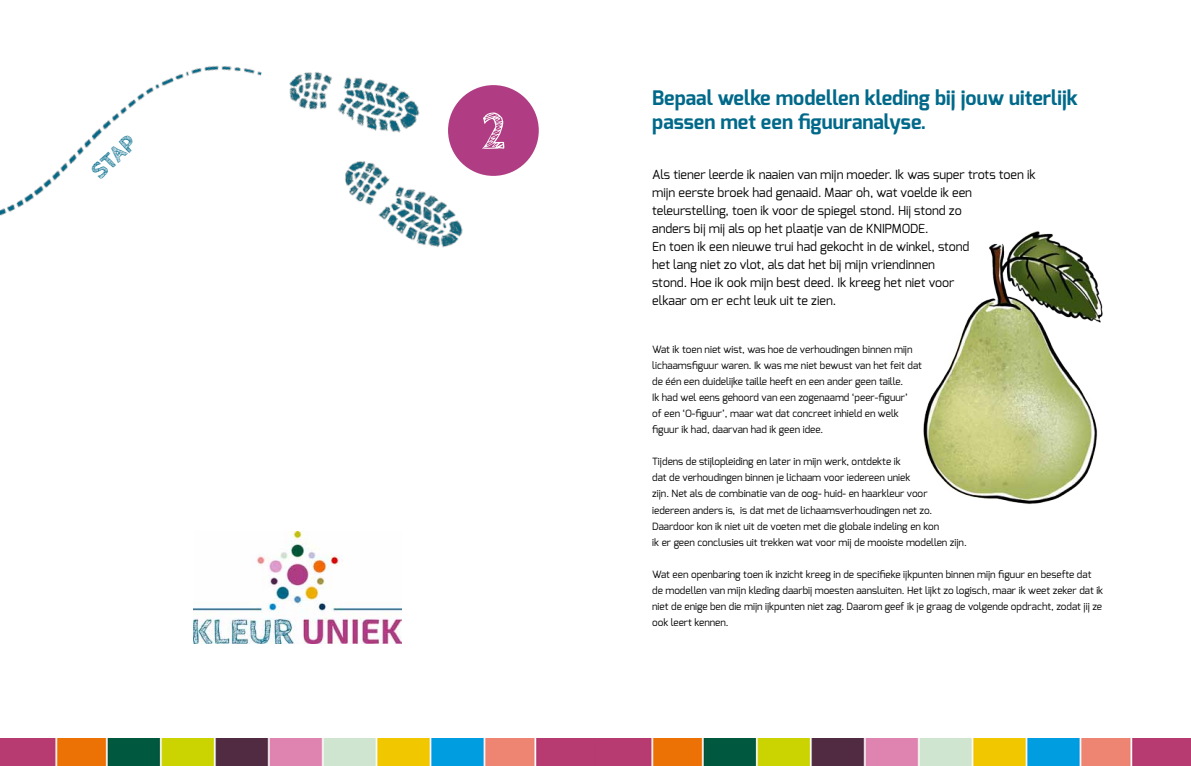
<style>
.page{position:relative;width:1191px;height:766px;background:#fff}
.page>*{position:absolute;margin:0;border:0;box-sizing:border-box;transform-origin:0 0}
.t1{font:700 50px "Cabin Sketch";color:#fff}
.t2{font:700 24px "Cabin Sketch";color:#00698a}
.t3{font:700 20px/24px "Exo";color:#00698a}
.t4{font:12.5px/18px "Exo";color:#000}
.t5{font:10px/16px "Exo";color:#000}
.s1{color:#fff}
</style>
<div class="page">
<img style="left:0;top:738px;width:1191px;height:27px">
<img style="left:923px;top:231px;width:180px;height:273px">
<div style="left:448px;top:85px;width:91px;height:91px;background:#b03d83;border-radius:50%"></div>
<img style="left:289px;top:72px;width:198px;height:103px">
<img style="left:292px;top:137px;width:187px;height:111px">
<img style="left:194px;top:531px;width:208px;height:112px">
<img style="left:0;top:65px;width:280px;height:474px">
<h2 class="t2" style="left:86px;top:165px;width:68px;rotate:-44deg">STAP <span class="s1">1</span></h2>
<h1 class="t1" style="left:481px;top:104px;width:27px">2</h1>
<h3 class="t3" style="left:652px;top:86px;width:427px">Bepaal welke modellen kleding bij jouw uiterlijk passen met een figuuranalyse.</h3>
<p class="t4" style="left:652px;top:166px;width:385px">Als tiener leerde ik naaien van mijn moeder. Ik was super trots toen ik mijn eerste broek had genaaid. Maar oh, wat voelde ik een teleurstelling, toen ik voor de spiegel stond. Hij stond zo<br>anders bij mij als op het plaatje van de KNIPMODE.<br>En toen ik een nieuwe trui had gekocht in de winkel, stond<br>het lang niet zo vlot, als dat het bij mijn vriendinnen<br>stond. Hoe ik ook mijn best deed. Ik kreeg het niet voor<br>elkaar om er echt leuk uit te zien.</p>
<p class="t5" style="left:652px;top:341px;width:271px">Wat ik toen niet wist, was hoe de verhoudingen binnen mijn lichaamsfiguur waren. Ik was me niet bewust van het feit dat de één een duidelijke taille heeft en een ander geen taille.<br>Ik had wel eens gehoord van een zogenaamd ‘peer-figuur’<br>of een ‘O-figuur’, maar wat dat concreet inhield en welk figuur ik had, daarvan had ik geen idee.</p>
<p class="t5" style="left:652px;top:453px;width:316px">Tijdens de stijlopleiding en later in mijn werk, ontdekte ik<br>dat de verhoudingen binnen je lichaam voor iedereen uniek<br>zijn. Net als de combinatie van de oog- huid- en haarkleur voor iedereen anders is, is dat met de lichaamsverhoudingen net zo.<br>Daardoor kon ik niet uit de voeten met die globale indeling en kon<br>ik er geen conclusies uit trekken wat voor mij de mooiste modellen zijn.</p>
<p class="t5" style="left:652px;top:565px;width:452px">Wat een openbaring toen ik inzicht kreeg in de specifieke ijkpunten binnen mijn figuur en besefte dat de modellen van mijn kleding daarbij moesten aansluiten. Het lijkt zo logisch, maar ik weet zeker dat ik niet de enige ben die mijn ijkpunten niet zag. Daarom geef ik je graag de volgende opdracht, zodat jij ze ook leert kennen.</p>
</div>
